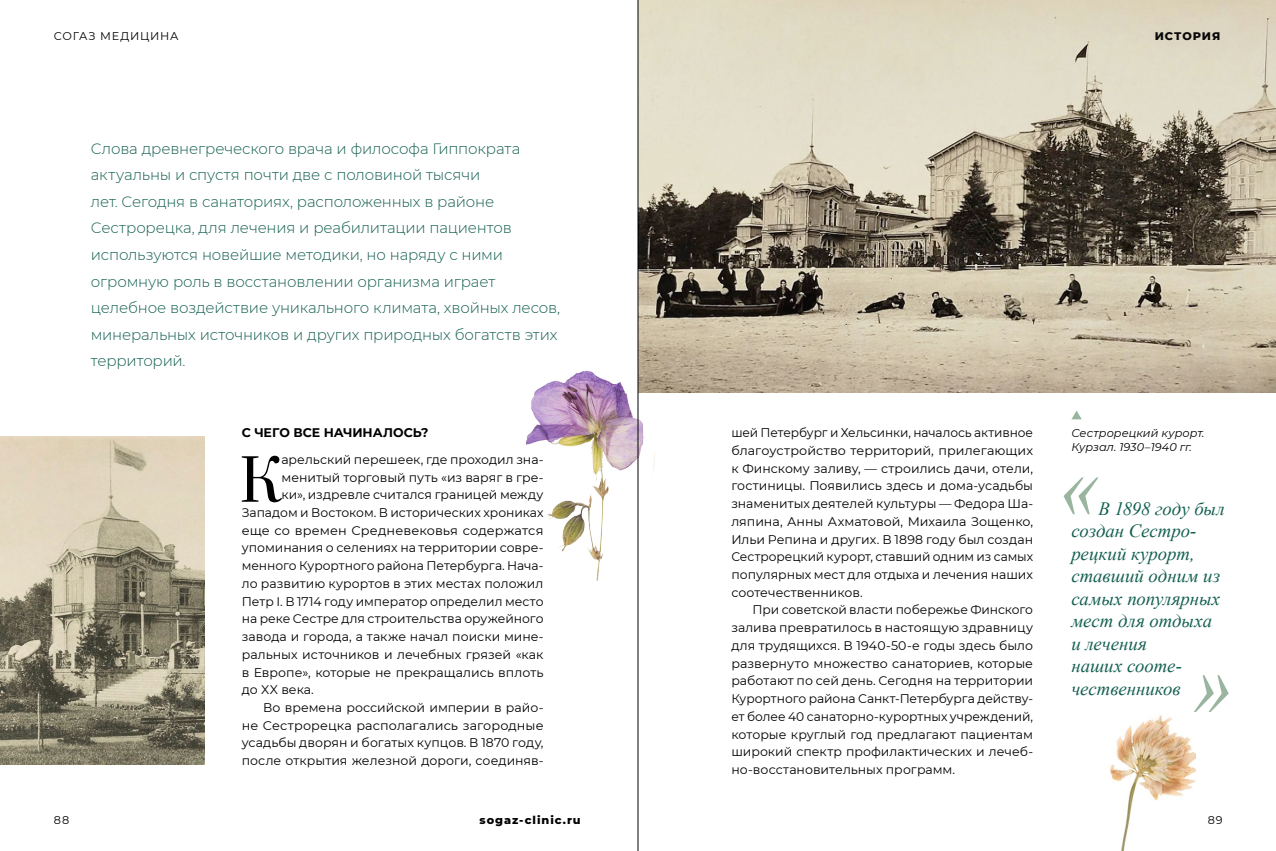
<style>
.page{position:relative;width:1276px;height:851px;background:#fff}
.page>*{position:absolute;margin:0;border:0;box-sizing:border-box;transform-origin:0 0}
.t1{font:56.75px "Prata";color:#000}
.t2{font:italic 18.75px/22.5px "Times New Roman";color:#156051}
.t3{font:300 15px/26.6px "Montserrat";letter-spacing:-.01em;color:#156051}
.t4{font:12.5px/17.8px "Montserrat";color:#000;text-align:justify}
.t5{font:700 12.5px "Montserrat";letter-spacing:-.005em;color:#000}
.t6{font:italic 11.25px/13.5px "Montserrat";letter-spacing:.005em;color:#000}
.t7{font:11.25px "Montserrat";letter-spacing:.065em;color:#000}
.t8{font:800 11.25px "Montserrat";letter-spacing:.085em;color:#000}
.t9{font:800 11.25px "Montserrat";letter-spacing:.08em;color:#0a0909}
</style>
<div class="page">
<img style="left:0;top:436px;width:204px;height:328px">
<img style="left:1110px;top:711px;width:85px;height:139px">
<img style="left:639px;top:0;width:637px;height:393px">
<svg style="left:1071px;top:411px;width:10px;height:8px"></svg>
<svg style="left:1063px;top:477px;width:35px;height:37px"></svg>
<svg style="left:1194px;top:675px;width:34px;height:36px"></svg>
<img style="left:526px;top:355px;width:130px;height:234px">
<hr style="left:638px;top:0;width:1px;height:850px;background:#000">
<p class="t7" style="left:54px;top:28px;width:126px">согаз Медицина</p>
<p class="t9" style="left:1154px;top:28px;width:67px">история</p>
<p class="t3" style="left:91px;top:134px;width:470px">Слова древнегреческого врача и философа Гиппократа актуальны и спустя почти две с половиной тысячи<br>лет. Сегодня в санаториях, расположенных в районе Сестрорецка, для лечения и реабилитации пациентов используются новейшие методики, но наряду с ними огромную роль в восстановлении организма играет целебное воздействие уникального климата, хвойных лесов, минеральных источников и других природных богатств этих территорий.</p>
<p class="t5" style="left:242px;top:423px;width:188px">С чего все начиналось?</p>
<h1 class="t1" style="left:239px;top:433px;width:43px">К</h1>
<p class="t4" style="left:281px;top:450px;width:264px">арельский перешеек, где проходил зна-</p>
<p class="t4" style="left:281px;top:467px;width:264px">менитый торговый путь «из варяг в гре-</p>
<p class="t4" style="left:281px;top:485px;width:264px">ки», издревле считался границей между</p>
<p class="t4" style="left:242px;top:503px;width:303px">Западом и Востоком. В исторических хрониках</p>
<p class="t4" style="left:242px;top:521px;width:303px">еще со времен Средневековья содержатся</p>
<p class="t4" style="left:242px;top:538px;width:303px">упоминания о селениях на территории совре-</p>
<p class="t4" style="left:242px;top:556px;width:303px">менного Курортного района Петербурга. Нача-</p>
<p class="t4" style="left:242px;top:574px;width:303px">ло развитию курортов в этих местах положил</p>
<p class="t4" style="left:242px;top:591px;width:303px">Петр I. В 1714 году император определил место</p>
<p class="t4" style="left:242px;top:609px;width:303px">на реке Сестре для строительства оружейного</p>
<p class="t4" style="left:242px;top:627px;width:303px">завода и города, а также начал поиски мине-</p>
<p class="t4" style="left:242px;top:645px;width:303px">ральных источников и лечебных грязей «как</p>
<p class="t4" style="left:242px;top:662px;width:303px">в Европе», которые не прекращались вплоть</p>
<p class="t4" style="left:242px;top:680px;width:74px">до XX века.</p>
<p class="t4" style="left:263px;top:698px;width:282px">Во времена российской империи в райо-</p>
<p class="t4" style="left:242px;top:715px;width:303px">не Сестрорецка располагались загородные</p>
<p class="t4" style="left:242px;top:733px;width:303px">усадьбы дворян и богатых купцов. В 1870 году,</p>
<p class="t4" style="left:242px;top:751px;width:303px">после открытия железной дороги, соединяв-</p>
<p class="t4" style="left:731px;top:423px;width:303px">шей Петербург и Хельсинки, началось активное благоустройство территорий, прилегающих к Финскому заливу, — строились дачи, отели, гостиницы. Появились здесь и дома-усадьбы знаменитых деятелей культуры — Федора Ш а&shy;ляпина, Анны Ахматовой, Михаила Зощенко, Ильи Репина и других. В 1898 году был создан Сестрорецкий курорт, ставший одним из самых популярных мест для отдыха и лечения наших соотечественников.</p>
<p class="t4" style="left:731px;top:600px;width:303px;text-indent:21px">При советской власти побережье Финского залива превратилось в настоящую здравницу для трудящихся. В 1940-50-е годы здесь было развернуто множество санаториев, которые работают по сей день. Сегодня на территории Курортного района Санкт-Петербурга действу&shy;ет более 40 санаторно-курортных учреждений, которые круглый год предлагают пациентам широкий спектр профилактических и лечеб&shy;но-восстановительных программ.</p>
<p class="t6" style="left:1071px;top:426px;width:135px">Сестрорецкий курорт.<br>Курзал. 1930–1940 гг.</p>
<h2 class="t2" style="left:1071px;top:496px;width:155px;text-indent:27px">В 1898 году был создан Сестро&shy;рецкий курорт, ставший одним из самых популярных мест для отдыха и лечения<br>наших сооте&shy;чественников</h2>
<p class="t7" style="left:54px;top:812px;width:17px">88</p>
<p class="t8" style="left:479px;top:811px;width:103px">sogaz-clinic.ru</p>
<p class="t7" style="left:1207px;top:812px;width:17px">89</p>
</div>
